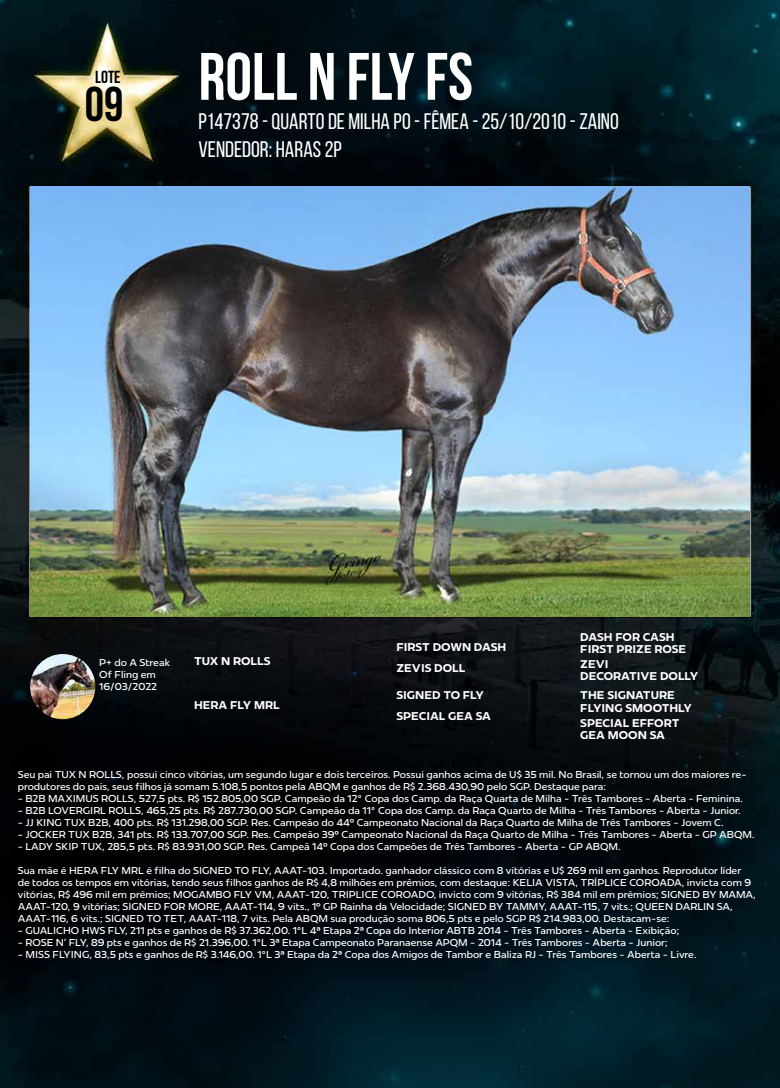
<style>
.page{position:relative;width:780px;height:1088px;background:#fff}
.page>*{position:absolute;margin:0;border:0;box-sizing:border-box;transform-origin:0 0}
.t1{font:700 66.88px "Bebas Neue";color:#fff}
.t2{font:700 48.75px "Bebas Neue";color:#000}
.t3{font:22.5px/28.4px "Bebas Neue";color:#fff}
.t4{font:700 17.5px "Bebas Neue";color:#000}
.t5{font:700 11.25px/20.9px "Redonda";color:#fff}
.t6{font:10px/12px "Redonda";color:#fff}
</style>
<div class="page">
<img style="left:0;top:0;width:780px;height:1088px">
<img style="left:30px;top:186px;width:719px;height:431px">
<img style="left:30px;top:654px;width:65px;height:65px;border-radius:33px">
<h3 class="t4" style="left:95px;top:67px;width:27px">LOTE</h3>
<h2 class="t2" style="left:85px;top:77px;width:40px">09</h2>
<h1 class="t1" style="left:198px;top:40px;width:276px">ROLL N FLY FS</h1>
<h3 class="t3" style="left:198px;top:106px;width:422px">P147378 - QUARTO DE MILHA PO - FÊMEA - 25/10/2010 - ZAINO<br>VENDEDOR: HARAS 2P</h3>
<p class="t6" style="left:99px;top:657px;width:72px">P+ do A Streak<br>Of Fling em<br>16/03/2022</p>
<p class="t5" style="left:194px;top:650px;width:78px">TUX N ROLLS</p>
<p class="t5" style="left:194px;top:695px;width:87px">HERA FLY MRL</p>
<p class="t5" style="left:580px;top:626px;width:96px">DASH FOR CASH</p>
<p class="t5" style="left:396px;top:637px;width:111px">FIRST DOWN DASH</p>
<p class="t5" style="left:580px;top:638px;width:107px">FIRST PRIZE ROSE</p>
<p class="t5" style="left:396px;top:658px;width:70px">ZEVIS DOLL</p>
<p class="t5" style="left:580px;top:654px;width:30px">ZEVI</p>
<p class="t5" style="left:580px;top:666px;width:120px">DECORATIVE DOLLY</p>
<p class="t5" style="left:396px;top:684px;width:96px">SIGNED TO FLY<br>SPECIAL GEA SA</p>
<p class="t5" style="left:580px;top:684px;width:96px">THE SIGNATURE</p>
<p class="t5" style="left:580px;top:697px;width:113px">FLYING SMOOTHLY</p>
<p class="t5" style="left:580px;top:713px;width:101px">SPECIAL EFFORT</p>
<p class="t5" style="left:580px;top:725px;width:86px">GEA MOON SA</p>
<p class="t6" style="left:18px;top:769px;width:730px">Seu pai TUX N ROLLS, possui cinco vitórias, um segundo lugar e dois terceiros. Possui ganhos acima de U$ 35 mil. No Brasil, se tornou um dos maiores re&shy;produtores do pais, seus filhos já somam 5.108,5 pontos pela ABQM e ganhos de R$ 2.368.430,90 pelo SGP. Destaque para:</p>
<p class="t6" style="left:18px;top:793px;width:726px">- B2B MAXIMUS ROLLS, 527,5 pts. R$ 152.805,00 SGP. Campeão da 12° Copa dos Camp. da Raça Quarta de Milha - Três Tambores - Aberta - Feminina.</p>
<p class="t6" style="left:18px;top:805px;width:724px">- B2B LOVERGIRL ROLLS, 465,25 pts. R$ 287.730,00 SGP. Campeão da 11° Copa dos Camp. da Raça Quarto de Milha - Três Tambores - Aberta - Junior.</p>
<p class="t6" style="left:18px;top:817px;width:707px">- JJ KING TUX B2B, 400 pts. R$ 131.298,00 SGP. Res. Campeão do 44º Campeonato Nacional da Raça Quarto de Milha de Três Tambores - Jovem C.</p>
<p class="t6" style="left:18px;top:829px;width:738px">- JOCKER TUX B2B, 341 pts. R$ 133.707,00 SGP. Res. Campeão 39º Campeonato Nacional da Raça Quarto de Milha - Três Tambores - Aberta - GP ABQM.</p>
<p class="t6" style="left:18px;top:841px;width:604px">- LADY SKIP TUX, 285,5 pts. R$ 83.931,00 SGP. Res. Campeã 14º Copa dos Campeões de Três Tambores - Aberta - GP ABQM.</p>
<p class="t6" style="left:18px;top:865px;width:739px">Sua mãe é HERA FLY MRL é filha do SIGNED TO FLY, AAAT-103. Importado. ganhador clássico com 8 vitórias e U$ 269 mil em ganhos. Reprodutor líder de todos os tempos em vitórias, tendo seus filhos ganhos de R$ 4,8 milhões em prêmios, com destaque: KELIA VISTA, TRÍPLICE COROADA, invicta com 9 vitórias, R$ 496 mil em prêmios; MOGAMBO FLY VM, AAAT-120, TRIPLICE COROADO, invicto com 9 vitórias, R$ 384 mil em prêmios; SIGNED BY MAMA, AAAT-120, 9 vitórias; SIGNED FOR MORE, AAAT-114, 9 vits., 1º GP Rainha da Velocidade; SIGNED BY TAMMY, AAAT-115, 7 vits.; QUEEN DARLIN SA, AAAT-116, 6 vits.; SIGNED TO TET, AAAT-118, 7 vits. Pela ABQM sua produção soma 806,5 pts e pelo SGP R$ 214.983,00. Destacam-se:</p>
<p class="t6" style="left:18px;top:925px;width:663px">- GUALICHO HWS FLY, 211 pts e ganhos de R$ 37.362,00. 1°L 4ª Etapa 2ª Copa do Interior ABTB 2014 - Três Tambores - Aberta - Exibição;</p>
<p class="t6" style="left:18px;top:937px;width:651px">- ROSE N’ FLY, 89 pts e ganhos de R$ 21.396,00. 1°L 3ª Etapa Campeonato Paranaense APQM - 2014 - Três Tambores - Aberta - Junior;</p>
<p class="t6" style="left:18px;top:949px;width:680px">- MISS FLYING, 83,5 pts e ganhos de R$ 3.146,00. 1°L 3ª Etapa da 2ª Copa dos Amigos de Tambor e Baliza RJ - Três Tambores - Aberta - Livre.</p>
</div>
